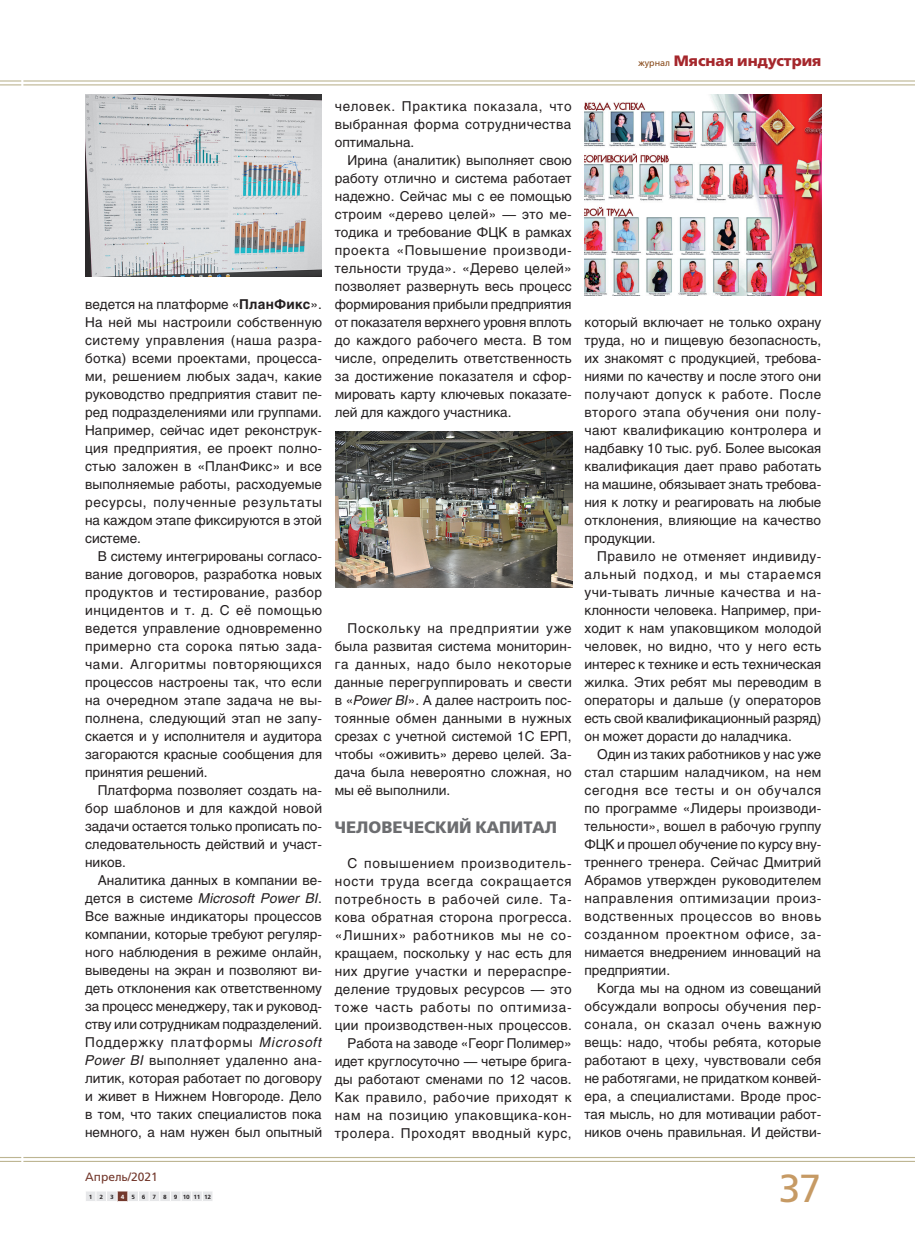
<style>
.page{position:relative;width:915px;height:1242px;background:#fff}
.page>*{position:absolute;margin:0;border:0;box-sizing:border-box;transform-origin:0 0}
.t1{font:39px "Free Set C";color:#c69a64}
.t2{font:700 16.5px "Free Set Book C";color:#6c6d70}
.t3{font:700 15px "Free Set Book C";color:#a5272c}
.t4{font:13.5px/18px "Helios";letter-spacing:.005em;color:#231f20;text-align:justify}
.t5{font:13.5px/18px "Helios";letter-spacing:.035em;color:#231f20;text-align:right}
.t6{font:12px "Free Set C";color:#73382c}
.t7{font:700 6px "Free Set C";letter-spacing:1.16em;color:#231f20}
.s1{font-weight:700}
.s2{font-style:italic}
.s3{font-weight:400;font-size:9px;color:#894c1d}
.s4{color:#fff}
</style>
<div class="page">
<svg style="left:0;top:1157px;width:21px;height:1px"></svg>
<hr style="left:23px;top:1157px;width:891px;height:1px;background:#bdb592">
<hr style="left:0;top:1160px;width:21px;height:2px;background:#bdb592">
<hr style="left:23px;top:1160px;width:891px;height:2px;background:#bdb592">
<svg style="left:86px;top:1191px;width:127px;height:11px"></svg>
<hr style="left:0;top:80px;width:21px;height:2px;background:#bdb592">
<hr style="left:23px;top:80px;width:891px;height:2px;background:#bdb592">
<svg style="left:0;top:84px;width:21px;height:1px"></svg>
<hr style="left:23px;top:84px;width:891px;height:1px;background:#bdb592">
<img style="left:85px;top:94px;width:237px;height:182px">
<img style="left:335px;top:432px;width:237px;height:155px">
<img style="left:584px;top:94px;width:237px;height:202px">
<p class="t4" style="left:85px;top:295px;width:238px">ведется на платформе «<span class="s1">ПланФикс</span>».<br>На ней мы настроили собственную систему управления (наша разра&shy;ботка) всеми проектами, процесса&shy;ми, решением любых задач, какие руководство предприятия ставит пе&shy;ред подразделениями или группами.<br>Например, сейчас идет реконструк&shy;ция предприятия, ее проект полно&shy;стью заложен в «ПланФикс» и все выполняемые работы, расходуемые ресурсы, полученные результаты на каждом этапе фиксируются в этой системе.</p>
<p class="t4" style="left:85px;top:547px;width:238px;text-indent:13px">В систему интегрированы согласо&shy;вание договоров, разработка новых продуктов и тестирование, разбор инцидентов и т. д. С её помощью ведется управление одновременно примерно ста сорока пятью зада&shy;чами. Алгоритмы повторяющихся процессов настроены так, что если на очередном этапе задача не вы&shy;полнена, следующий этап не запу&shy;скается и у исполнителя и аудитора загораются красные сообщения для принятия решений.</p>
<p class="t4" style="left:85px;top:781px;width:238px;text-indent:13px">Платформа позволяет создать на&shy;бор шаблонов и для каждой новой задачи остается только прописать по&shy;следовательность действий и участ&shy;ников.</p>
<p class="t4" style="left:85px;top:871px;width:238px;text-indent:13px">Аналитика данных в компании ве&shy;дется в системе <span class="s2">Microsoft Power BI</span>.<br>Все важные индикаторы процессов компании, которые требуют регуляр&shy;ного наблюдения в режиме онлайн, выведены на экран и позволяют ви&shy;деть отклонения как ответственному за процесс менеджеру, так и руковод&shy;ству или сотрудникам подразделений.<br>Поддержку платформы <span class="s2">Microsoft Power BI</span> выполняет удаленно ана&shy;литик, которая работает по договору и живет в Нижнем Новгороде. Дело в том, что таких специалистов пока немного, а нам нужен был опытный</p>
<p class="t4" style="left:334px;top:97px;width:238px">человек. Практика показала, что выбранная форма сотрудничества оптимальна.</p>
<p class="t4" style="left:334px;top:151px;width:238px;text-indent:13px">Ирина (аналитик) выполняет свою работу отлично и система работает надежно. Сейчас мы с ее помощью строим «дерево целей» — это ме&shy;тодика и требование ФЦК в рамках проекта «Повышение производи&shy;тельности труда». «Дерево целей» позволяет развернуть весь процесс формирования прибыли предприятия от показателя верхнего уровня вплоть до каждого рабочего места. В том числе, определить ответственность за достижение показателя и сфор&shy;мировать карту ключевых показате&shy;лей для каждого участника.</p>
<p class="t4" style="left:334px;top:619px;width:238px;text-indent:13px">Поскольку на предприятии уже была развитая система мониторин&shy;га данных, надо было некоторые данные перегруппировать и свести в «<span class="s2">Power BI</span>». А далее настроить пос&shy;тоянные обмен данными в нужных срезах с учетной системой 1С ЕРП, чтобы «оживить» дерево целей. За&shy;дача была невероятно сложная, но мы её выполнили.</p>
<p class="t2" style="left:334px;top:818px;width:224px">ЧЕЛОВЕЧЕСКИЙ КАПИТАЛ</p>
<p class="t5" style="left:334px;top:853px;width:238px">С повышением производитель&shy;ности труда всегда сокращается потребность в рабочей силе. Та&shy;кова обратная сторона прогресса. «Лишних» работников мы не со&shy;кращаем, поскольку у нас есть для них другие участки и перераспре&shy;деление трудовых ресурсов — это тоже часть работы по оптимиза&shy;ции производствен-ных процессов.<br>Работа на заводе «Георг Полимер» идет круглосуточно — четыре брига&shy;ды работают сменами по 12 часов.<br>Как правило, рабочие приходят к нам на позицию упаковщика-кон&shy;тролера. Проходят вводный курс,</p>
<p class="t3" style="left:638px;top:52px;width:184px"><span class="s3">журнал</span> Мясная индустрия</p>
<p class="t4" style="left:584px;top:313px;width:238px">который включает не только охрану труда, но и пищевую безопасность, их знакомят с продукцией, требова&shy;ниями по качеству и после этого они получают допуск к работе. После второго этапа обучения они полу&shy;чают квалификацию контролера и надбавку 10 тыс. руб. Более высокая квалификация дает право работать на машине, обязывает знать требова&shy;ния к лотку и реагировать на любые отклонения, влияющие на качество продукции.</p>
<p class="t4" style="left:584px;top:547px;width:238px;text-indent:13px">Правило не отменяет индивиду&shy;альный подход, и мы стараемся учи-тывать личные качества и на&shy;клонности человека. Например, при&shy;ходит к нам упаковщиком молодой человек, но видно, что у него есть интерес к технике и есть техническая жилка. Этих ребят мы переводим в операторы и дальше (у операторов есть свой квалификационный разряд) он может дорасти до наладчика.</p>
<p class="t4" style="left:584px;top:745px;width:238px;text-indent:13px">Один из таких работников у нас уже стал старшим наладчиком, на нем сегодня все тесты и он обучался по программе «Лидеры производи&shy;тельности», вошел в рабочую группу ФЦК и прошел обучение по курсу вну&shy;треннего тренера. Сейчас Дмитрий Абрамов утвержден руководителем направления оптимизации произ&shy;водственных процессов во вновь созданном проектном офисе, за&shy;нимается внедрением инноваций на предприятии.</p>
<p class="t4" style="left:584px;top:979px;width:238px;text-indent:13px">Когда мы на одном из совещаний обсуждали вопросы обучения пер&shy;сонала, он сказал очень важную вещь: надо, чтобы ребята, которые работают в цеху, чувствовали себя не работягами, не придатком конвей&shy;ера, а специалистами. Вроде прос&shy;тая мысль, но для мотивации работ&shy;ников очень правильная. И действи-</p>
<p class="t6" style="left:85px;top:1170px;width:74px">Апрель/2021</p>
<p class="t7" style="left:89px;top:1192px;width:124px">123<span class="s4">4</span>56789101112</p>
<h1 class="t1" style="left:778px;top:1167px;width:44px">37</h1>
</div>
